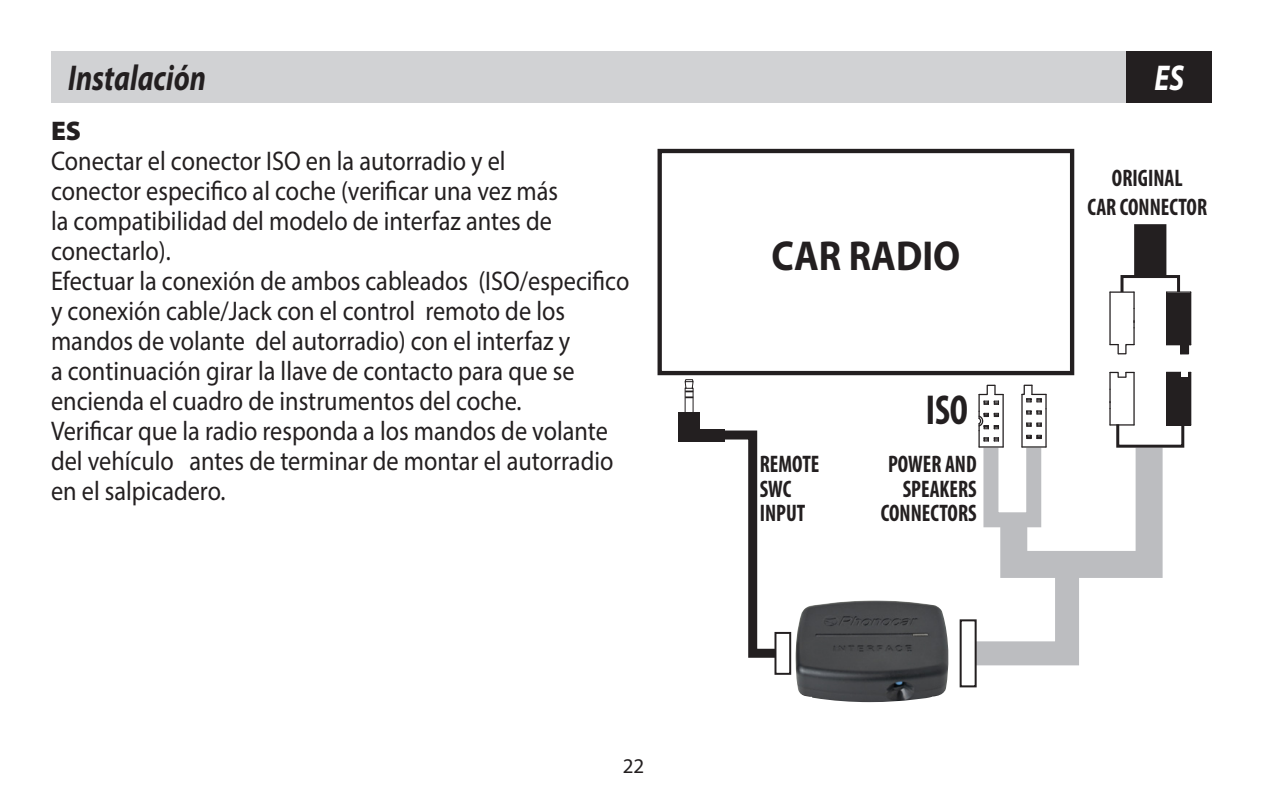
<style>
.page{position:relative;width:1263px;height:808px;background:#fff}
.page>*{position:absolute;margin:0;border:0;box-sizing:border-box;transform-origin:0 0}
.t1{font:700 42px "Myriad Pro";color:#231f20;scale:.9 1}
.t2{font:700 condensed 42px "Myriad Pro";color:#231f20;scale:.9 1}
.t3{font:italic 700 36px "Myriad Pro";color:#231f20;scale:.8 1}
.t4{font:italic 700 36px "Myriad Pro";color:#fff;scale:.8 1}
.t5{font:27px/30px "Myriad Pro";color:#231f20;scale:.9 1}
.t6{font:900 27px "Myriad Pro";color:#231f20}
.t7{font:700 condensed 24px/24px "Myriad Pro";color:#231f20;text-align:center;scale:.9 1}
.t8{font:21px "Myriad Pro";color:#231f20}
</style>
<div class="page">
<div style="left:51px;top:51px;width:1157px;height:51px;background:#d1d2d4"></div>
<div style="left:1127px;top:51px;width:85px;height:51px;background:#231f20"></div>
<div style="left:657px;top:149px;width:417px;height:226px;border:4px solid #231f20"></div>
<img style="left:796px;top:600px;width:152px;height:102px">
<svg style="left:684px;top:379px;width:10px;height:33px"></svg>
<div style="left:678px;top:412px;width:22px;height:21px;background:#231f20"></div>
<div style="left:678px;top:429px;width:47px;height:13px;background:#231f20"></div>
<svg style="left:725px;top:430px;width:64px;height:228px"></svg>
<div style="left:775px;top:633px;width:15px;height:41px;background:#fff"></div>
<div style="left:774px;top:632px;width:17px;height:43px;border:2px solid #231f20"></div>
<div style="left:960px;top:619px;width:17px;height:68px;border:2px solid #231f20"></div>
<div style="left:1134px;top:224px;width:32px;height:52px;background:#231f20"></div>
<div style="left:1120px;top:275px;width:60px;height:18px;border:3px solid #231f20"></div>
<hr style="left:1167px;top:291px;width:24px;height:2px;background:#231f20">
<hr style="left:1110px;top:291px;width:24px;height:2px;background:#231f20">
<hr style="left:1109px;top:292px;width:2px;height:53px;background:#231f20">
<svg style="left:1110px;top:292px;width:25px;height:63px"></svg>
<hr style="left:1166px;top:292px;width:1px;height:38px;background:#231f20">
<svg style="left:1166px;top:330px;width:26px;height:25px"></svg>
<div style="left:1167px;top:293px;width:24px;height:52px;background:#231f20"></div>
<svg style="left:944px;top:371px;width:248px;height:306px"></svg>
<h2 class="t3" style="left:68px;top:55px;width:174px">Instalación</h2>
<h2 class="t4" style="left:1154px;top:55px;width:38px">ES</h2>
<p class="t6" style="left:51px;top:113px;width:32px">ES</p>
<p class="t5" style="left:51px;top:145px;width:644px">Conectar el conector ISO en la autorradio y el<br>conector especifico al coche (verificar una vez más<br>la compatibilidad del modelo de interfaz antes de conectarlo).<br>Efectuar la conexión de ambos cableados (ISO/especifico y conexión cable/Jack con el control remoto de los mandos de volante del autorradio) con el interfaz y<br>a continuación girar la llave de contacto para que se encienda el cuadro de instrumentos del coche.<br>Verificar que la radio responda a los mandos de volante del vehículo antes de terminar de montar el autorradio en el salpicadero.</p>
<p class="t8" style="left:623px;top:753px;width:23px">22</p>
<h1 class="t1" style="left:771px;top:228px;width:211px">CAR RADIO</h1>
<p class="t7" style="left:760px;top:452px;width:68px;text-align:left">REMOTE<br>SWC<br>INPUT</p>
<h1 class="t2" style="left:926px;top:384px;width:49px">ISO</h1>
<p class="t7" style="left:881px;top:452px;width:108px;text-align:right">POWER AND<br>SPEAKERS<br>CONNECTORS</p>
<p class="t7" style="left:1087px;top:163px;width:134px;line-height:28.8px">ORIGINAL<br>CAR CONNECTOR</p>
</div>
